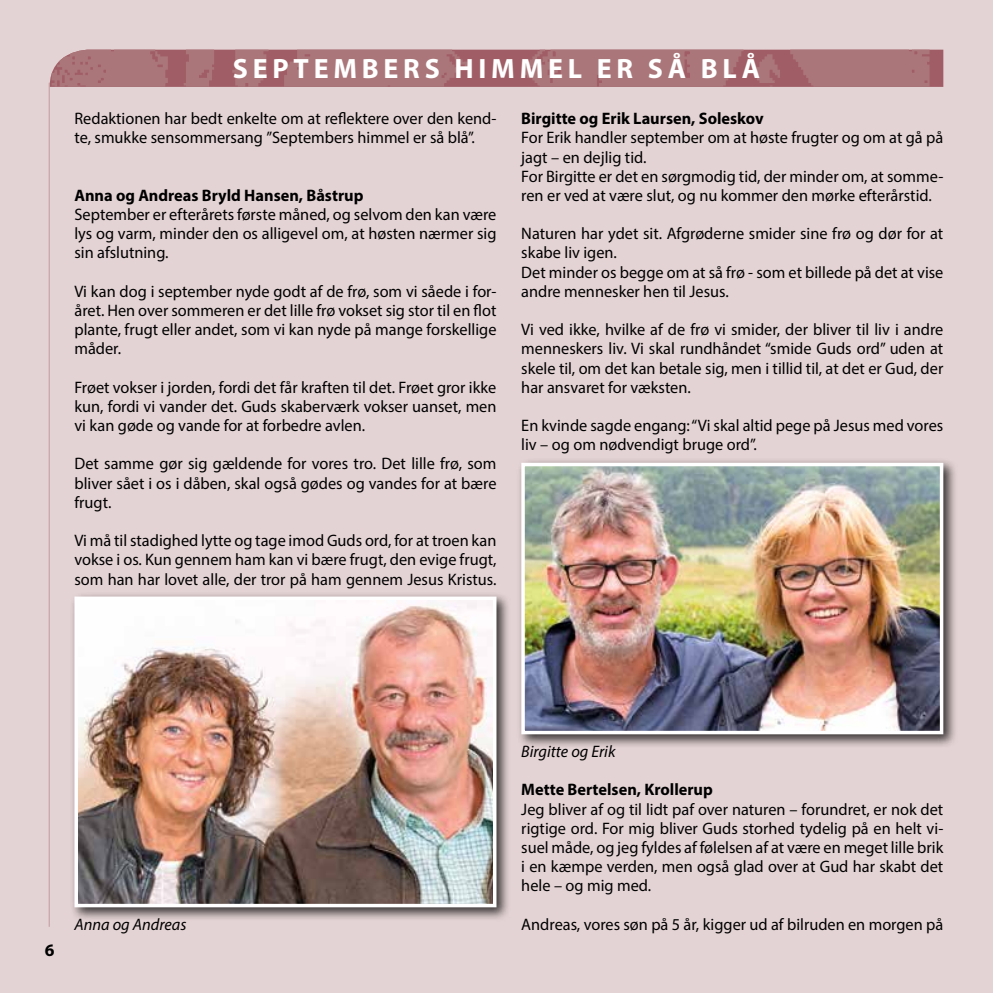
<style>
.page{position:relative;width:993px;height:993px;background:#fff}
.page>*{position:absolute;margin:0;border:0;box-sizing:border-box;transform-origin:0 0}
.t1{font:700 28px "Myriad Pro";letter-spacing:.17em;color:#fff}
.t2{font:700 17.5px "Myriad Pro";color:#000}
.t3{font:16.62px/19.2px "Myriad Pro";color:#000;text-align:justify}
.t4{font:700 16.62px "Myriad Pro";color:#000}
.t5{font:italic 16.62px "Myriad Pro";color:#000}
</style>
<div class="page">
<div style="left:0;top:0;width:992px;height:992px;background:#e4d3d4"></div>
<img style="left:50px;top:50px;width:893px;height:37px">
<hr style="left:49px;top:83px;width:1px;height:843px;background:#c2999c">
<div style="left:70px;top:591px;width:441px;height:330px;background:#000;opacity:.75"></div>
<img style="left:79px;top:601px;width:412px;height:301px">
<div style="left:74px;top:596px;width:422px;height:311px;border:4px solid #fff"></div>
<div style="left:516px;top:458px;width:441px;height:290px;background:#000;opacity:.75"></div>
<img style="left:526px;top:467px;width:412px;height:262px">
<div style="left:521px;top:462px;width:422px;height:272px;border:4px solid #fff"></div>
<h1 class="t1" style="left:233px;top:50px;width:528px">Septembers hi mmel er så bl å</h1>
<p class="t3" style="left:74px;top:109px;width:423px">Redaktionen har bedt enkelte om at reflektere over den kend&shy;te, smukke sensommersang ”Septembers himmel er så blå”.</p>
<p class="t4" style="left:521px;top:108px;width:244px">Birgitte og Erik Laursen, Soleskov</p>
<p class="t3" style="left:521px;top:128px;width:423px;text-align:left">For Erik handler september om at høste frugter og om at gå på jagt – en dejlig tid.<br>For Birgitte er det en sørgmodig tid, der minder om, at somme&shy;ren er ved at være slut, og nu kommer den mørke efterårstid.</p>
<p class="t3" style="left:521px;top:224px;width:423px;text-align:left">Naturen har ydet sit. Afgrøderne smider sine frø og dør for at skabe liv igen.<br>Det minder os begge om at så frø - som et billede på det at vise andre mennesker hen til Jesus.</p>
<p class="t3" style="left:521px;top:319px;width:423px">Vi ved ikke, hvilke af de frø vi smider, der bliver til liv i andre menneskers liv. Vi skal rundhåndet “smide Guds ord” uden at skele til, om det kan betale sig, men i tillid til, at det er Gud, der har ansvaret for væksten.</p>
<p class="t3" style="left:521px;top:415px;width:423px">En kvinde sagde engang: “Vi skal altid pege på Jesus med vores liv – og om nødvendigt bruge ord”.</p>
<p class="t4" style="left:74px;top:184px;width:290px">Anna og Andreas Bryld Hansen, Båstrup</p>
<p class="t3" style="left:74px;top:204px;width:423px">September er efterårets første måned, og selvom den kan være lys og varm, minder den os alligevel om, at høsten nærmer sig sin afslutning.</p>
<p class="t3" style="left:74px;top:281px;width:423px">Vi kan dog i september nyde godt af de frø, som vi såede i for&shy;året. Hen over sommeren er det lille frø vokset sig stor til en flot plante, frugt eller andet, som vi kan nyde på mange forskellige måder.</p>
<p class="t3" style="left:74px;top:377px;width:423px">Frøet vokser i jorden, fordi det får kraften til det. Frøet gror ikke kun, fordi vi vander det. Guds skaberværk vokser uanset, men vi kan gøde og vande for at forbedre avlen.</p>
<p class="t3" style="left:74px;top:454px;width:423px">Det samme gør sig gældende for vores tro. Det lille frø, som bliver sået i os i dåben, skal også gødes og vandes for at bære frugt.</p>
<p class="t3" style="left:74px;top:530px;width:423px">Vi må til stadighed lytte og tage imod Guds ord, for at troen kan vokse i os. Kun gennem ham kan vi bære frugt, den evige frugt, som han har lovet alle, der tror på ham gennem Jesus Kristus.</p>
<p class="t2" style="left:45px;top:938px;width:11px">6</p>
<p class="t5" style="left:74px;top:913px;width:113px">Anna og Andreas</p>
<p class="t5" style="left:521px;top:741px;width:96px">Birgitte og Erik</p>
<p class="t4" style="left:521px;top:778px;width:193px">Mette Bertelsen, Krollerup</p>
<p class="t3" style="left:521px;top:799px;width:423px">Jeg bliver af og til lidt paf over naturen – forundret, er nok det rigtige ord. For mig bliver Guds storhed tydelig på en helt vi&shy;suel måde, og jeg fyldes af følelsen af at være en meget lille brik i en kæmpe verden, men også glad over at Gud har skabt det hele – og mig med.</p>
<p class="t3" style="left:521px;top:913px;width:423px">Andreas, vores søn på 5 år, kigger ud af bilruden en morgen på</p>
</div>
